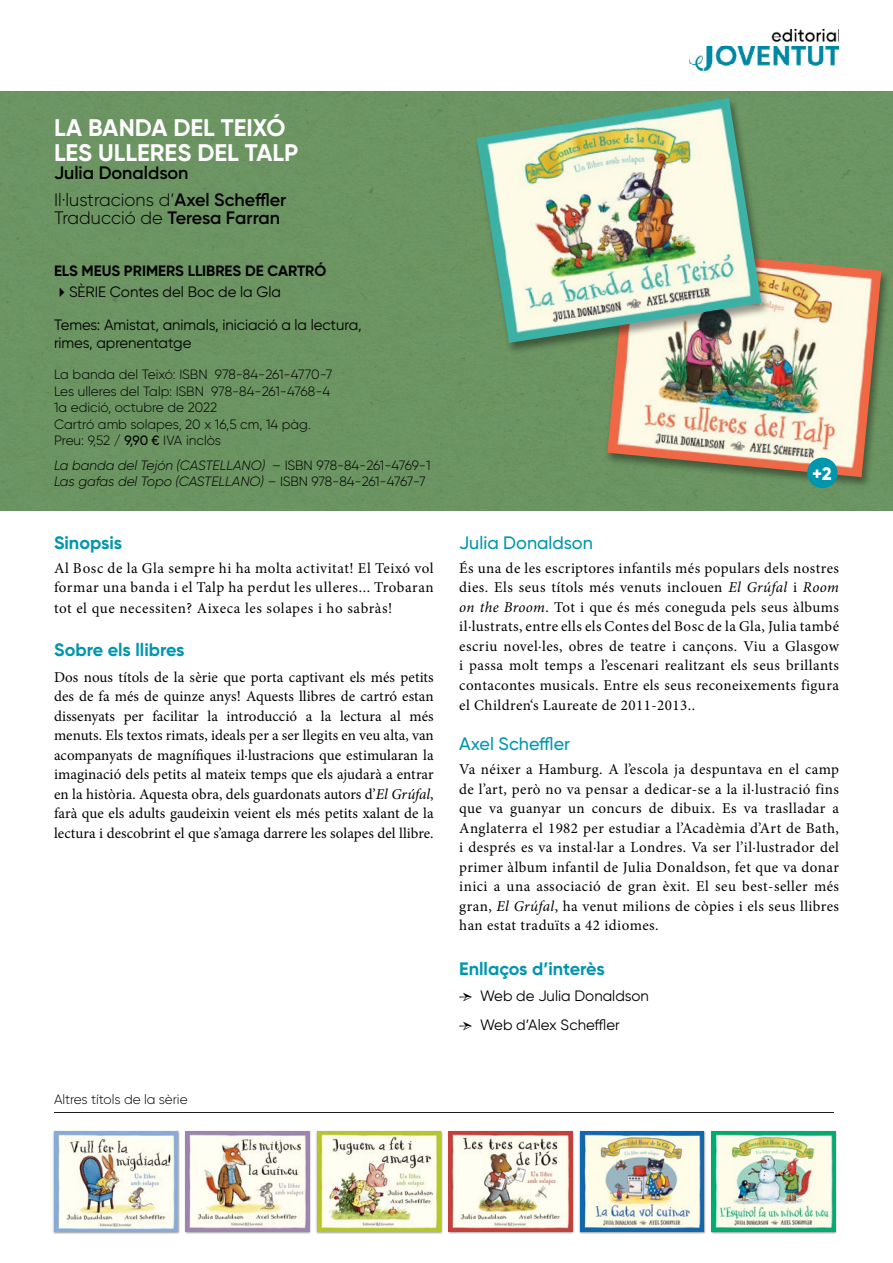
<style>
.page{position:relative;width:893px;height:1263px;background:#fff}
.page>*{position:absolute;margin:0;border:0;box-sizing:border-box;transform-origin:0 0}
.t1{font:700 24px/25px "Gilroy";color:#fff}
.t2{font:600 18px/26.5px "Gilroy";color:#000}
.t3{font:700 18px "Gilroy";color:#0096ae}
.t4{font:500 18px "Gilroy";color:#0096ae}
.t5{font:800 18px "Gilroy";color:#fff}
.t6{font:15px/19.5px "Minion Pro";letter-spacing:.03em;color:#000;text-align:justify}
.t7{font:15px/18px "Gilroy";letter-spacing:-.005em;color:#000}
.t8{font:700 15px "Gilroy";color:#000}
.t9{font:300 13.5px/16.5px "Gilroy";color:#000}
.t10{font:italic 300 13.5px/16.2px "Gilroy";letter-spacing:-.005em;color:#000}
.s1{font-weight:300}
.s2{font-weight:500}
.s3{font-style:normal}
.s4{font-style:italic}
.s5{font-family:"Minion Pro"}
</style>
<div class="page">
<div style="left:1px;top:91px;width:892px;height:419px;background:#6b9462"></div>
<div style="left:604px;top:245px;width:287px;height:244px;background:#000;opacity:.4"></div>
<img style="left:607px;top:246px;width:274px;height:231px">
<div style="left:807px;top:458px;width:31px;height:30px;background:#0096ae;border-radius:50%"></div>
<div style="left:474px;top:97px;width:297px;height:258px;background:#000;opacity:.4"></div>
<img style="left:477px;top:98px;width:284px;height:245px">
<hr style="left:54px;top:1112px;width:780px;height:1px;background:#1c1c1c">
<div style="left:53px;top:1130px;width:127px;height:104px;background:#000;opacity:.45"></div>
<img style="left:54px;top:1131px;width:124px;height:100px">
<div style="left:184px;top:1130px;width:127px;height:104px;background:#000;opacity:.45"></div>
<img style="left:186px;top:1131px;width:123px;height:100px">
<div style="left:316px;top:1130px;width:127px;height:104px;background:#000;opacity:.45"></div>
<img style="left:317px;top:1131px;width:124px;height:100px">
<div style="left:447px;top:1130px;width:128px;height:104px;background:#000;opacity:.45"></div>
<img style="left:449px;top:1131px;width:123px;height:100px">
<div style="left:579px;top:1130px;width:127px;height:104px;background:#000;opacity:.45"></div>
<img style="left:580px;top:1131px;width:124px;height:100px">
<div style="left:710px;top:1130px;width:128px;height:104px;background:#000;opacity:.45"></div>
<img style="left:712px;top:1131px;width:123px;height:100px">
<img style="left:690px;top:29px;width:149px;height:41px">
<h1 class="t1" style="left:54px;top:115px;width:246px">LA BANDA DEL TEIXÓ<br>LES ULLERES DEL TALP</h1>
<p class="t2" style="left:54px;top:159px;width:234px">Julia Donaldson<br><span class="s1">Il·lustracions d’</span>Axel Scheffler</p>
<p class="t2" style="left:54px;top:204px;width:228px"><span class="s1">Traducció de</span> Teresa Farran</p>
<p class="t8" style="left:54px;top:262px;width:274px">ELS MEUS PRIMERS LLIBRES DE CARTRÓ</p>
<p class="t7" style="left:54px;top:283px;width:229px">✔SÈRIE Contes del Boc de la Gla</p>
<p class="t7" style="left:54px;top:316px;width:309px">Temes: Amistat, animals, iniciació a la lectura, rimes, aprenentatge</p>
<p class="t9" style="left:54px;top:366px;width:280px">La banda del Teixó: ISBN 978-84-261-4770-7<br>Les ulleres del Talp: ISBN 978-84-261-4768-4<br>1a edició, octubre de 2022<br>Cartró amb solapes, 20 x 16,5 cm, 14 pàg.<br>Preu: 9,52 / <span class="s2">9,90 €</span> IVA inclòs</p>
<p class="t10" style="left:54px;top:457px;width:378px">La banda del Tejón (CASTELLANO) <span class="s3">– ISBN 978-84-261-4769-1<br></span>Las gafas del Topo (CASTELLANO) <span class="s3">– ISBN 978-84-261-4767-7</span></p>
<p class="t3" style="left:54px;top:532px;width:70px">Sinopsis</p>
<p class="t6" style="left:54px;top:558px;width:381px">Al Bosc de la Gla sempre hi ha molta activitat! El Teixó vol formar una banda i el Talp ha perdut les ulleres... Trobaran</p>
<p class="t6" style="left:54px;top:599px;width:340px">tot el que necessiten? Aixeca les solapes i ho sabràs!</p>
<p class="t3" style="left:54px;top:638px;width:132px">Sobre els llibres</p>
<p class="t6" style="left:54px;top:667px;width:381px">Dos nous títols de la sèrie que porta captivant els més petits des de fa més de quinze anys! Aquests llibres de cartró estan dissenyats per facilitar la introducció a la lectura al més menuts. Els textos rimats, ideals per a ser llegits en veu alta, van acompanyats de magnífiques il·lustracions que estimularan la imaginació dels petits al mateix temps que els ajudarà a entrar en la història. Aquesta obra, dels guardonats autors d’<span class="s4">El Grúfal</span>, farà que els adults gaudeixin veient els més petits xalant de la lectura i descobrint el que s’amaga darrere les solapes del llibre.</p>
<p class="t9" style="left:54px;top:1090px;width:135px">Altres títols de la sèrie</p>
<p class="t5" style="left:812px;top:462px;width:21px">+2</p>
<p class="t4" style="left:459px;top:532px;width:135px">Julia Donaldson</p>
<p class="t6" style="left:459px;top:558px;width:381px">És una de les escriptores infantils més populars dels nostres dies. Els seus títols més venuts inclouen <span class="s4">El Grúfal</span> i <span class="s4">Room on the Broom</span>. Tot i que és més coneguda pels seus àlbums il·lustrats, entre ells els Contes del Bosc de la Gla, Julia també escriu novel·les, obres de teatre i cançons. Viu a Glasgow i passa molt temps a l’escenari realitzant els seus brillants contacontes musicals. Entre els seus reconeixements figura el Children‘s Laureate de 2011-2013..</p>
<p class="t4" style="left:459px;top:733px;width:112px">Axel Scheffler</p>
<p class="t6" style="left:459px;top:760px;width:381px">Va néixer a Hamburg. A l’escola ja despuntava en el camp de l’art, però no va pensar a dedicar-se a la il·lustració fins que va guanyar un concurs de dibuix. Es va traslladar a Anglaterra el 1982 per estudiar a l’Acadèmia d’Art de Bath, i després es va instal·lar a Londres. Va ser l’il·lustrador del primer àlbum infantil de Julia Donaldson, fet que va donar inici a una associació de gran èxit. El seu best-seller més gran, <span class="s4">El Grúfal</span>, ha venut milions de còpies i els seus llibres han estat traduïts a 42 idiomes.</p>
<p class="t3" style="left:459px;top:958px;width:147px">Enllaços d’interès</p>
<p class="t7" style="left:459px;top:986px;width:191px"><span class="s5">→</span> Web de Julia Donaldson</p>
<p class="t7" style="left:459px;top:1016px;width:162px"><span class="s5">→</span> Web d’Alex Scheffler</p>
</div>
